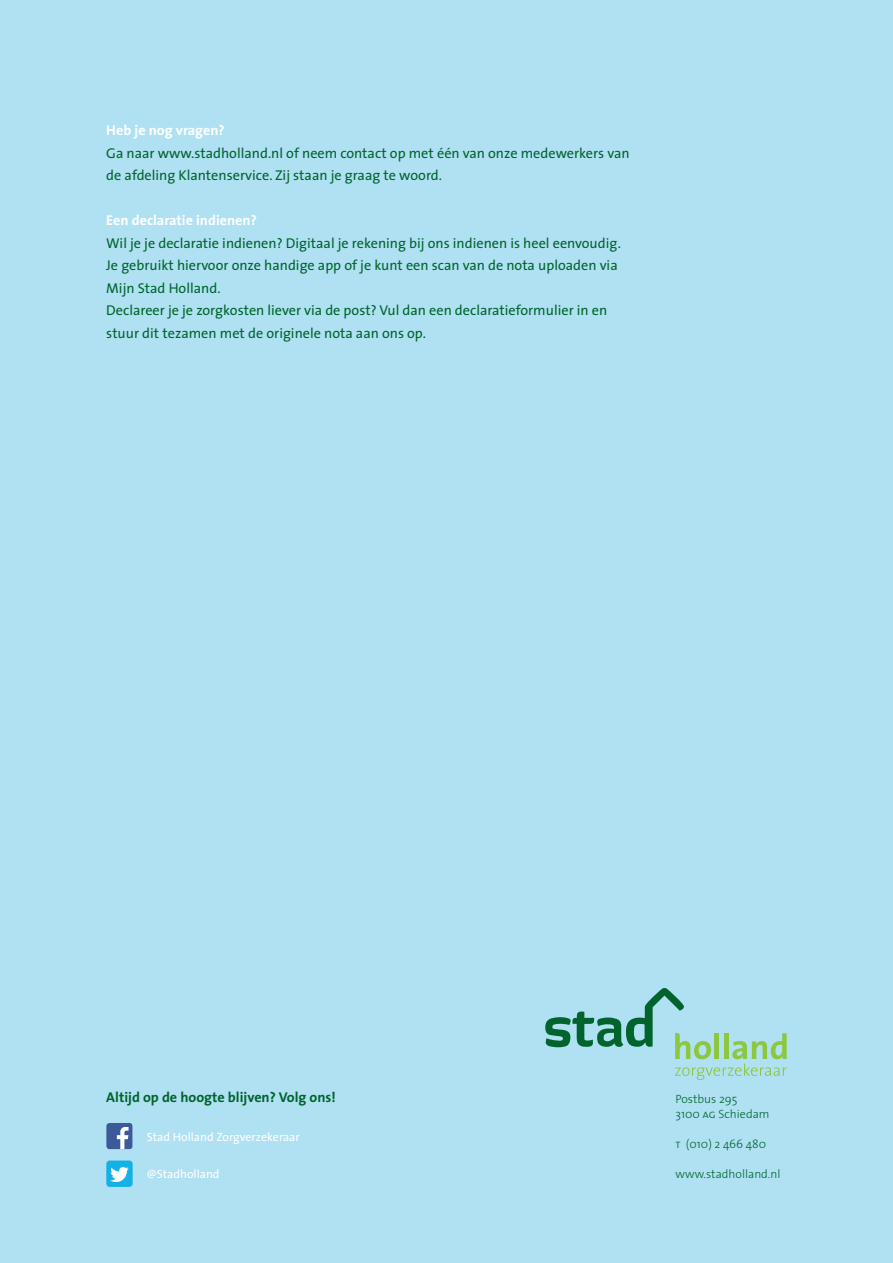
<style>
.page{position:relative;width:893px;height:1263px;background:#afe1f2}
.page>*{position:absolute;margin:0;border:0;box-sizing:border-box;transform-origin:0 0}
.t1{font:14.25px/22.5px "The Sans";color:#00642c}
.t2{font:700 14.25px "The Sans";color:#fff}
.t3{font:700 14.25px "The Sans";color:#00642c}
.t4{font:300 12px/15px "The Sans";color:#00642c}
.t5{font:12px "The Sans";color:#fff}
.s1{font-family:"The Sans Light Caps";font-weight:400}
</style>
<div class="page">
<svg style="left:545px;top:988px;width:242px;height:92px"></svg>
<div style="left:106px;top:1160px;width:27px;height:27px;background:#14b1e7;border-radius:3px"></div>
<svg style="left:110px;top:1167px;width:19px;height:15px"></svg>
<svg style="left:106px;top:1123px;width:27px;height:26px"></svg>
<p class="t2" style="left:106px;top:121px;width:120px">Heb je nog vragen?</p>
<p class="t1" style="left:106px;top:142px;width:525px">Ga naar www.stadholland.nl of neem contact op met één van onze medewerkers van de afdeling Klantenservice. Zij staan je graag te woord.</p>
<p class="t2" style="left:106px;top:211px;width:152px">Een declaratie indienen?</p>
<p class="t1" style="left:106px;top:232px;width:516px">Wil je je declaratie indienen? Digitaal je rekening bij ons indienen is heel eenvoudig.<br>Je gebruikt hiervoor onze handige app of je kunt een scan van de nota uploaden via Mijn Stad Holland.<br>Declareer je je zorgkosten liever via de post? Vul dan een declaratieformulier in en stuur dit tezamen met de originele nota aan ons op.</p>
<p class="t3" style="left:106px;top:1088px;width:231px">Altijd op de hoogte blijven? Volg ons!</p>
<p class="t5" style="left:147px;top:1129px;width:155px">Stad Holland Zorgverzekeraar</p>
<p class="t5" style="left:147px;top:1166px;width:74px">@Stadholland</p>
<p class="t4" style="left:676px;top:1091px;width:95px">Postbus 295<br>3100 <span class="s1">ag</span> Schiedam</p>
<p class="t4" style="left:676px;top:1136px;width:92px"><span class="s1">t</span> (010) 2 466 480</p>
<p class="t4" style="left:676px;top:1166px;width:106px">www.stadholland.nl</p>
</div>
